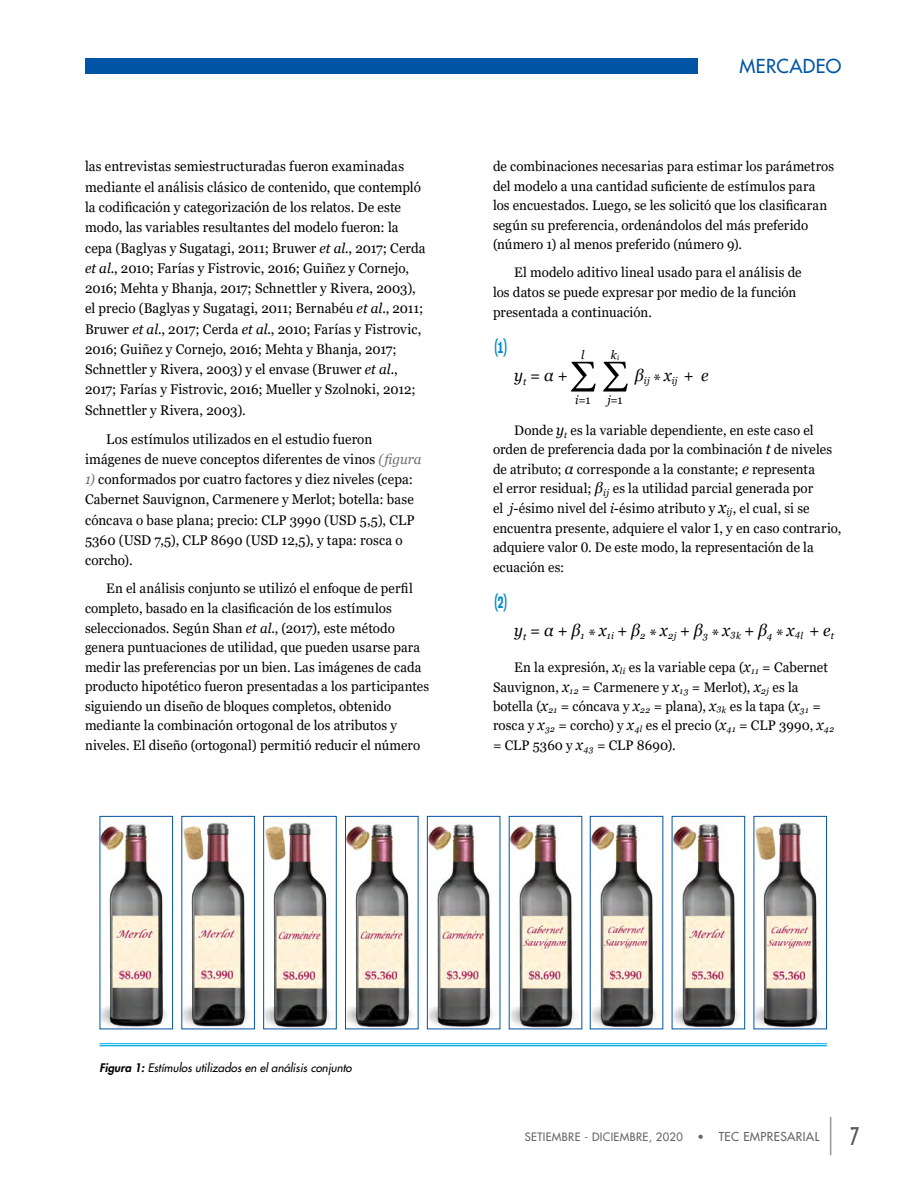
<style>
.page{position:relative;width:918px;height:1188px;background:#fff}
.page>*{position:absolute;margin:0;border:0;box-sizing:border-box;transform-origin:0 0}
.t1{font:18.75px "Futura";letter-spacing:.02em;color:#0054a6}
.t2{font:italic 16.5px "Georgia";color:#000;scale:.96 1}
.t3{font:15px "Built Titling Sb";color:#0089cf;scale:.96 1}
.t4{font:13.95px/20.2px "Georgia";letter-spacing:.005em;color:#000;scale:.96 1}
.t5{font:13.8px/19.5px "Georgia";letter-spacing:.005em;color:#000;scale:.96 1}
.t6{font:12px "Futura";letter-spacing:.03em;color:#636466}
.t7{font:12px "Georgia";color:#000;scale:.96 1}
.t8{font:italic 12px "Georgia";color:#000;scale:.96 1}
.t9{font:italic 11.55px "Futura";color:#000}
.t10{font:11.25px "Futura";letter-spacing:.03em;color:#636466}
.s1{font-style:italic}
.s2{font-style:italic;color:#6d6e71}
.s3{font-style:normal}
.s4{font-style:italic;font-size:15px}
.s5{font-style:italic;font-size:16.5px}
.s6{font-size:9.6px}
.s7{font-style:italic;font-size:8.7px}
.s8{font-weight:800}
.s9{font-size:11.25px}
.s10{font-family:"Adidas 14";font-size:25.5px;color:#58595b}
</style>
<div class="page">
<hr style="left:830px;top:1117px;width:1px;height:38px;background:#939598">
<div style="left:85px;top:58px;width:613px;height:16px;background:#0054a6"></div>
<svg style="left:571px;top:362px;width:25px;height:30px"></svg>
<svg style="left:603px;top:362px;width:25px;height:30px"></svg>
<hr style="left:100px;top:1043px;width:727px;height:1px;background:#14b1e7">
<hr style="left:100px;top:1045px;width:727px;height:1px;background:#14b1e7">
<img style="left:102px;top:824px;width:66px;height:203px">
<div style="left:100px;top:816px;width:73px;height:213px;border:1px solid #0054a6"></div>
<img style="left:347px;top:824px;width:65px;height:203px">
<div style="left:345px;top:816px;width:74px;height:213px;border:1px solid #0054a6"></div>
<img style="left:592px;top:824px;width:64px;height:203px">
<img style="left:183px;top:822px;width:65px;height:205px">
<div style="left:181px;top:816px;width:74px;height:213px;border:1px solid #0054a6"></div>
<img style="left:429px;top:824px;width:66px;height:203px">
<div style="left:427px;top:816px;width:73px;height:213px;border:1px solid #0054a6"></div>
<img style="left:674px;top:824px;width:64px;height:203px">
<div style="left:672px;top:816px;width:73px;height:213px;border:1px solid #0054a6"></div>
<img style="left:265px;top:823px;width:65px;height:204px">
<div style="left:263px;top:816px;width:74px;height:213px;border:1px solid #0054a6"></div>
<img style="left:511px;top:824px;width:64px;height:203px">
<img style="left:756px;top:822px;width:65px;height:205px">
<div style="left:754px;top:816px;width:73px;height:213px;border:1px solid #0054a6"></div>
<p class="t4" style="left:85px;top:157px;width:356px">las entrevistas semiestructuradas fueron examinadas mediante el análisis clásico de contenido, que contempló la codificación y categorización de los relatos. De este modo, las variables resultantes del modelo fueron: la cepa (Baglyas y Sugatagi, 2011; Bruwer <span class="s1">et al.</span>, 2017; Cerda <span class="s1">et al.</span>, 2010; Farías y Fistrovic, 2016; Guiñez y Cornejo, 2016; Mehta y Bhanja, 2017; Schnettler y Rivera, 2003), el precio (Baglyas y Sugatagi, 2011; Bernabéu <span class="s1">et al.</span>, 2011; Bruwer <span class="s1">et al.</span>, 2017; Cerda <span class="s1">et al.</span>, 2010; Farías y Fistrovic, 2016; Guiñez y Cornejo, 2016; Mehta y Bhanja, 2017; Schnettler y Rivera, 2003) y el envase (Bruwer <span class="s1">et al.</span>, 2017; Farías y Fistrovic, 2016; Mueller y Szolnoki, 2012; Schnettler y Rivera, 2003).</p>
<p class="t4" style="left:85px;top:429px;width:352px;text-indent:21px">Los estímulos utilizados en el estudio fueron imágenes de nueve conceptos diferentes de vinos <span class="s2">(figura</span></p>
<p class="t4" style="left:85px;top:470px;width:345px"><span class="s2">1)</span> conformados por cuatro factores y diez niveles (cepa:<br>Cabernet Sauvignon, Carmenere y Merlot; botella: base cóncava o base plana; precio: CLP 3990 (USD 5,5), CLP 5360 (USD 7,5), CLP 8690 (USD 12,5), y tapa: rosca o corcho).</p>
<p class="t5" style="left:85px;top:579px;width:360px;text-indent:21px">En el análisis conjunto se utilizó el enfoque de perfil completo, basado en la clasificación de los estímulos seleccionados. Según Shan <span class="s1">et al.</span>, (2017), este método genera puntuaciones de utilidad, que pueden usarse para medir las preferencias por un bien. Las imágenes de cada producto hipotético fueron presentadas a los participantes siguiendo un diseño de bloques completos, obtenido mediante la combinación ortogonal de los atributos y niveles. El diseño (ortogonal) permitió reducir el número</p>
<h1 class="t1" style="left:740px;top:55px;width:103px">MERCADEO</h1>
<p class="t5" style="left:493px;top:157px;width:357px">de combinaciones necesarias para estimar los parámetros del modelo a una cantidad suficiente de estímulos para los encuestados. Luego, se les solicitó que los clasificaran según su preferencia, ordenándolos del más preferido (número 1) al menos preferido (número 9).</p>
<p class="t5" style="left:493px;top:263px;width:323px;text-indent:21px">El modelo aditivo lineal usado para el análisis de los datos se puede expresar por medio de la función presentada a continuación.</p>
<p class="t3" style="left:493px;top:339px;width:18px">(1)</p>
<p class="t2" style="left:514px;top:365px;width:57px">y<sub>t</sub> <span class="s3">=</span> α +</p>
<p class="t2" style="left:635px;top:365px;width:79px">β<sub>ij</sub> * х<sub>ij</sub> + e</p>
<p class="t5" style="left:493px;top:421px;width:364px;text-indent:21px">Donde <span class="s4">y</span><sub>t</sub> es la variable dependiente, en este caso el orden de preferencia dada por la combinación <span class="s4">t</span> de niveles de atributo; <span class="s4">α</span> corresponde a la constante; <span class="s4">e</span> representa<br>el error residual; <span class="s4">β</span><sub>ij</sub> es la utilidad parcial generada por<br>el <span class="s1">j-</span>ésimo nivel del <span class="s1">i-</span>ésimo atributo y <span class="s5">х</span><sub>ij</sub>, el cual, si se encuentra presente, adquiere el valor 1, y en caso contrario, adquiere valor 0. De este modo, la representación de la ecuación es:</p>
<p class="t3" style="left:493px;top:594px;width:18px">(2)</p>
<p class="t2" style="left:514px;top:620px;width:334px">y<sub>t</sub> <span class="s3">=</span> α + β<sub>1</sub> * х<sub>1i</sub> + β<sub>2</sub> * х<sub>2j</sub> + β<sub>3</sub> * х<span class="s6">3</span><sub>k</sub> + β<sub>4</sub> * х<span class="s6">4</span><sub>l</sub> + e<sub>t</sub></p>
<p class="t5" style="left:493px;top:658px;width:357px;text-indent:21px">En la expresión, <span class="s4">х</span><sub>li</sub> es la variable cepa (<span class="s4">х</span><sub>11</sub> = Cabernet Sauvignon, <span class="s4">х</span><sub>12</sub> = Carmenere y <span class="s4">х</span><sub>13</sub> = Merlot), <span class="s4">х</span><sub>2j</sub> es la botella (<span class="s4">х</span><sub>21</sub> = cóncava y <span class="s4">х</span><sub>22</sub> = plana), <span class="s4">х</span><span class="s7">3</span><sub>k</sub> es la tapa (<span class="s4">х</span><sub>31</sub> = rosca y <span class="s4">х</span><sub>32</sub> = corcho) y <span class="s4">х</span><sub>4l</sub> es el precio (<span class="s4">х</span><sub>41</sub> = CLP 3990, <span class="s4">х</span><sub>42 </sub>= CLP 5360 y <span class="s4">х</span><sub>43</sub> = CLP 8690).</p>
<p class="t8" style="left:581px;top:347px;width:5px">l</p>
<p class="t7" style="left:575px;top:392px;width:17px"><span class="s1">i</span>=1</p>
<p class="t8" style="left:611px;top:347px;width:10px">k<sub>i</sub></p>
<p class="t7" style="left:607px;top:392px;width:17px"><span class="s1">j</span>=1</p>
<p class="t9" style="left:100px;top:1060px;width:254px"><span class="s8">Figura 1:</span> Estímulos utilizados en el análisis conjunto</p>
<p class="t10" style="left:525px;top:1130px;width:160px">SETIEMBRE - DICIEMBRE, 2020</p>
<p class="t6" style="left:698px;top:1129px;width:164px"><span class="s9">•</span> TEC EMPRESARIAL <span class="s10">7</span></p>
</div>
